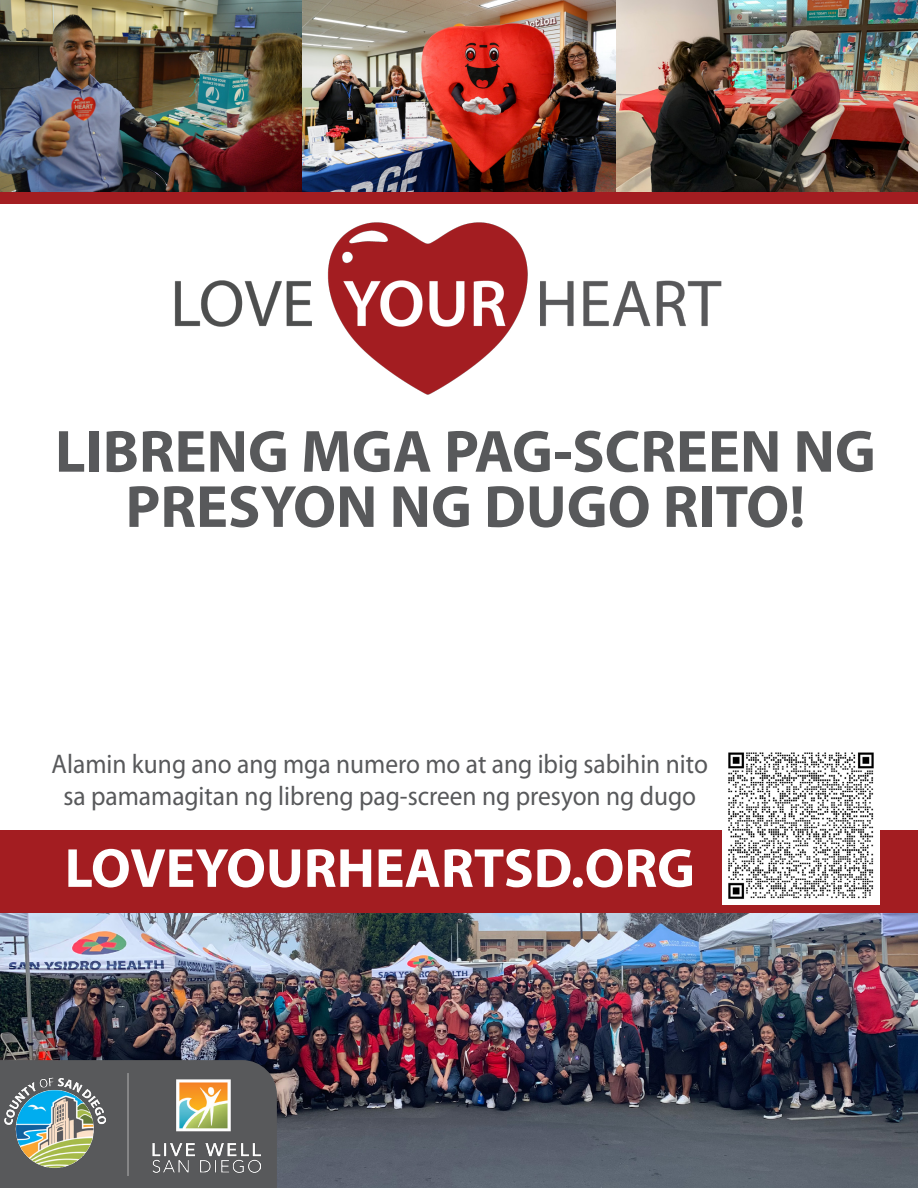
<style>
.page{position:relative;width:918px;height:1188px;background:#fff}
.page>*{position:absolute;margin:0;border:0;box-sizing:border-box;transform-origin:0 0}
.t1{font:700 60px/55.2px "Myriad Pro";color:#58595b;text-align:center}
.t2{font:700 55.5px "Myriad Pro";color:#fff}
.t3{font:27px "Myriad Pro";color:#58595b;scale:.94 1}
</style>
<div class="page">
<img style="left:302px;top:0;width:314px;height:193px">
<img style="left:616px;top:0;width:302px;height:193px">
<img style="left:0;top:0;width:302px;height:193px">
<img style="left:174px;top:222px;width:548px;height:173px">
<div style="left:0;top:193px;width:918px;height:11px;background:#a31d21"></div>
<img style="left:0;top:912px;width:918px;height:276px">
<div style="left:0;top:830px;width:918px;height:82px;background:#a31d21"></div>
<div style="left:0;top:1060px;width:277px;height:128px;background:#58595b"></div>
<img style="left:4px;top:1073px;width:257px;height:103px">
<img style="left:722px;top:752px;width:158px;height:152px">
<p class="t1" style="left:55px;top:425px;width:822px">LIBRENG MGA PAG-SCREEN NG<br>PRESYON NG DUGO RITO!</p>
<p class="t3" style="left:52px;top:749px;width:700px">Alamin kung ano ang mga numero mo at ang ibig sabihin nito</p>
<p class="t3" style="left:63px;top:781px;width:675px">sa pamamagitan ng libreng pag-screen ng presyon ng dugo</p>
<p class="t2" style="left:65px;top:837px;width:632px">LOVEYOURHEARTSD.ORG</p>
</div>
